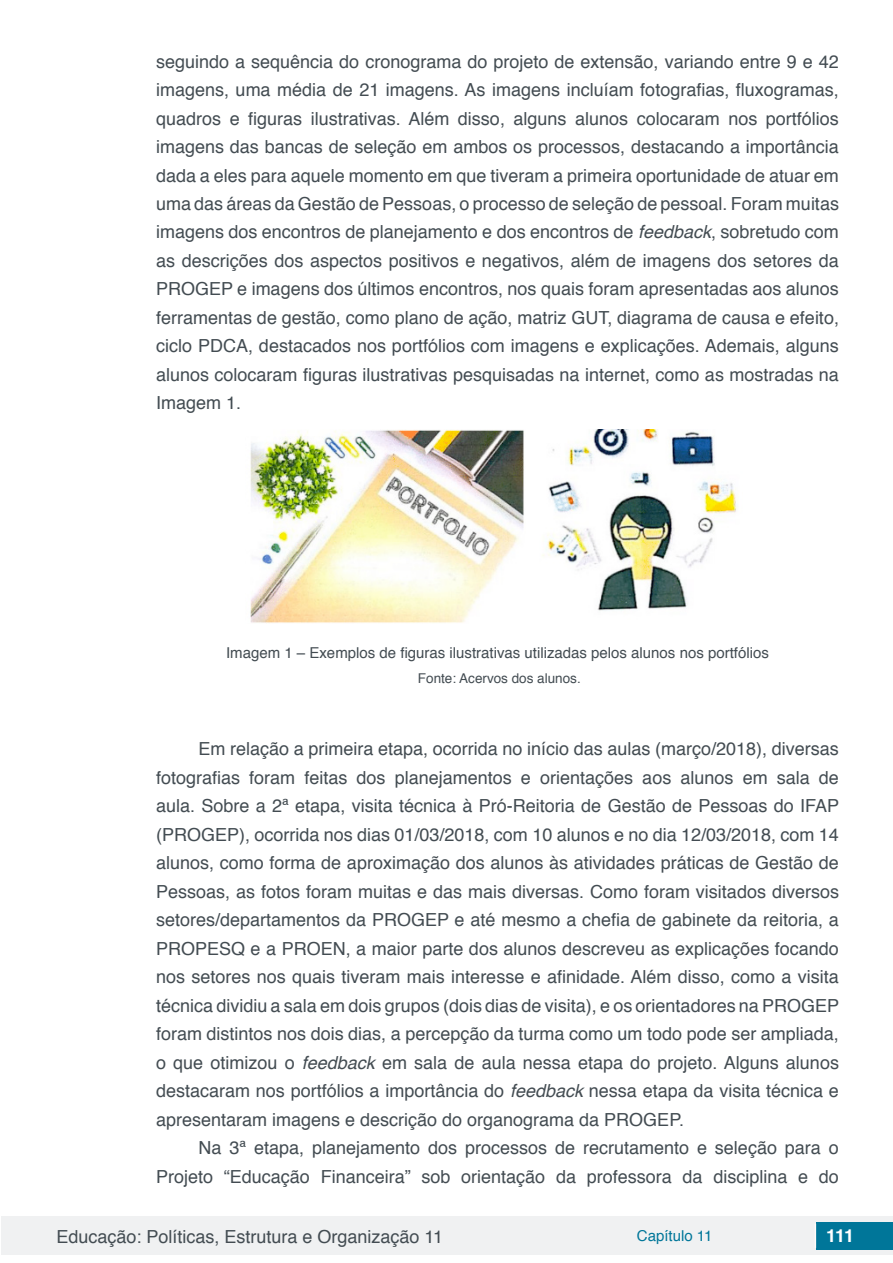
<style>
.page{position:relative;width:893px;height:1263px;background:#fff}
.page>*{position:absolute;margin:0;border:0;box-sizing:border-box;transform-origin:0 0}
.t1{font:18px/28.5px "Helvetica";color:#434c52;text-align:justify}
.t2{font:700 18px "Helvetica";color:#fff}
.t3{font:15px "Helvetica";color:#434c52}
.t4{font:15px "Helvetica";color:#007699}
.t5{font:13.5px "Helvetica";color:#434c52}
.s1{font-style:italic}
</style>
<div class="page">
<div style="left:1px;top:1216px;width:891px;height:38px;background:#f0f1f2"></div>
<div style="left:816px;top:1222px;width:77px;height:27px;background:#007699"></div>
<svg style="left:815px;top:1224px;width:1px;height:24px"></svg>
<img style="left:250px;top:430px;width:488px;height:193px">
<p class="t1" style="left:156px;top:47px;width:684px">seguindo a sequência do cronograma do projeto de extensão, variando entre 9 e 42 imagens, uma média de 21 imagens. As imagens incluíam fotografias, fluxogramas, quadros e figuras ilustrativas. Além disso, alguns alunos colocaram nos portfólios imagens das bancas de seleção em ambos os processos, destacando a importância dada a eles para aquele momento em que tiveram a primeira oportunidade de atuar em uma das áreas da Gestão de Pessoas, o processo de seleção de pessoal. Foram muitas imagens dos encontros de planejamento e dos encontros de <span class="s1">feedback</span>, sobretudo com as descrições dos aspectos positivos e negativos, além de imagens dos setores da PROGEP e imagens dos últimos encontros, nos quais foram apresentadas aos alunos ferramentas de gestão, como plano de ação, matriz GUT, diagrama de causa e efeito, ciclo PDCA, destacados nos portfólios com imagens e explicações. Ademais, alguns alunos colocaram figuras ilustrativas pesquisadas na internet, como as mostradas na Imagem 1.</p>
<p class="t3" style="left:226px;top:642px;width:544px">Imagem 1 – Exemplos de figuras ilustrativas utilizadas pelos alunos nos portfólios</p>
<p class="t5" style="left:418px;top:668px;width:164px">Fonte: Acervos dos alunos.</p>
<p class="t1" style="left:156px;top:735px;width:685px;text-indent:43px">Em relação a primeira etapa, ocorrida no início das aulas (março/2018), diversas fotografias foram feitas dos planejamentos e orientações aos alunos em sala de aula. Sobre a 2ª etapa, visita técnica à Pró-Reitoria de Gestão de Pessoas do IFAP (PROGEP), ocorrida nos dias 01/03/2018, com 10 alunos e no dia 12/03/2018, com 14 alunos, como forma de aproximação dos alunos às atividades práticas de Gestão de Pessoas, as fotos foram muitas e das mais diversas. Como foram visitados diversos setores/departamentos da PROGEP e até mesmo a chefia de gabinete da reitoria, a PROPESQ e a PROEN, a maior parte dos alunos descreveu as explicações focando nos setores nos quais tiveram mais interesse e afinidade. Além disso, como a visita técnica dividiu a sala em dois grupos (dois dias de visita), e os orientadores na PROGEP foram distintos nos dois dias, a percepção da turma como um todo pode ser ampliada, o que otimizou o <span class="s1">feedback</span> em sala de aula nessa etapa do projeto. Alguns alunos destacaram nos portfólios a importância do <span class="s1">feedback</span> nessa etapa da visita técnica e apresentaram imagens e descrição do organograma da PROGEP.</p>
<p class="t1" style="left:156px;top:1134px;width:684px;text-align:right">Na 3ª etapa, planejamento dos processos de recrutamento e seleção para o<br>Projeto “Educação Financeira” sob orientação da professora da disciplina e do</p>
<p class="t1" style="left:56px;top:1223px;width:388px">Educação: Políticas, Estrutura e Organização 11</p>
<p class="t4" style="left:637px;top:1224px;width:77px">Capítulo 11</p>
<p class="t2" style="left:826px;top:1221px;width:30px">111</p>
</div>
